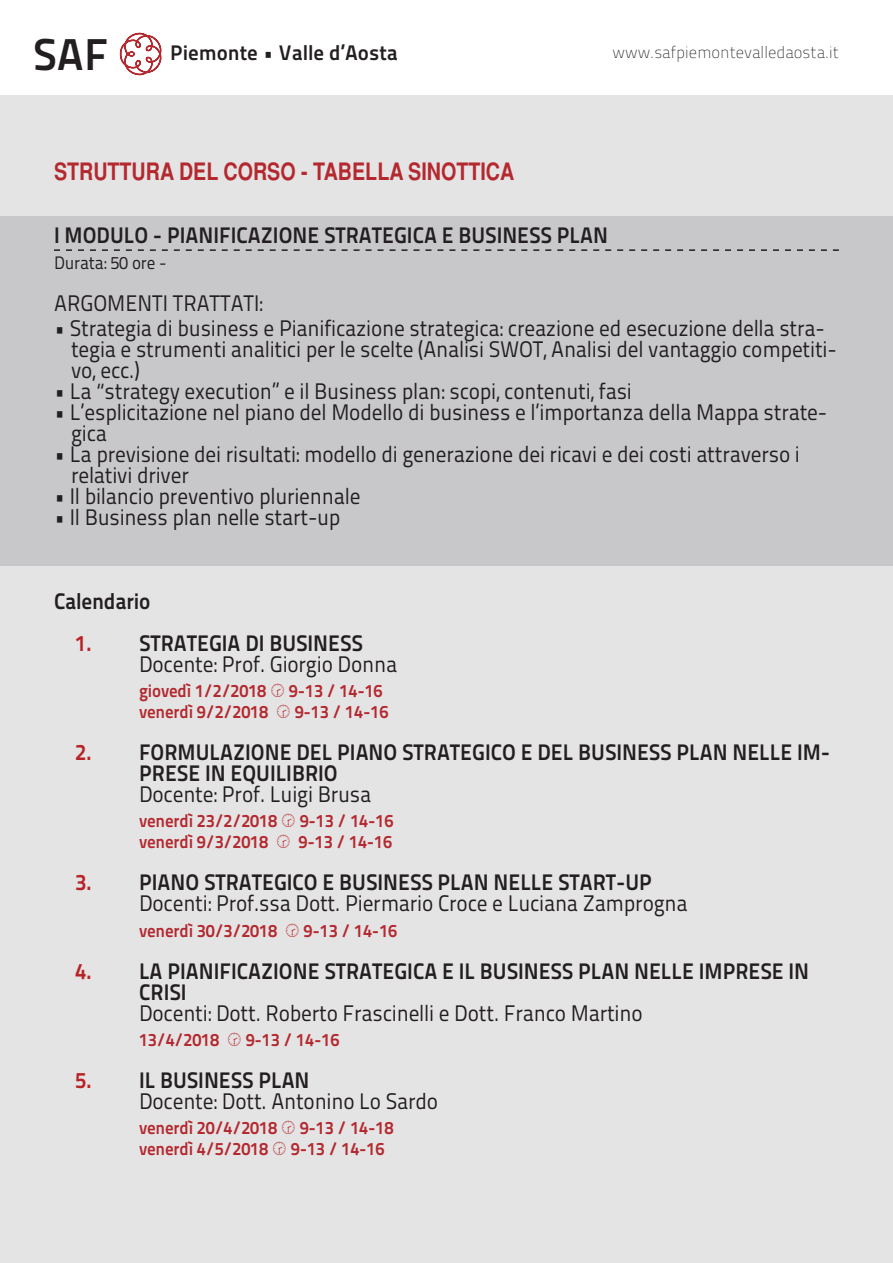
<style>
.page{position:relative;width:893px;height:1263px;background:#fff}
.page>*{position:absolute;margin:0;border:0;box-sizing:border-box;transform-origin:0 0}
.t1{font:44.55px "Titillium Maps 29 L 800 wt";color:#231f20}
.t2{font:700 condensed 24px "Helvetica";color:#b3292f}
.t3{font:22.5px/21px "Titillium Maps 29 L 400 wt";letter-spacing:-.01em;color:#231f20;scale:.95 1}
.t4{font:22.5px/21px "Titillium Maps 29 L 800 wt";color:#231f20;scale:.95 1}
.t5{font:21px "Titillium Maps 29 L 800 wt";color:#231f20}
.t6{font:18px "Titillium Maps 29 L 800 wt";letter-spacing:-.01em;color:#b3292f;scale:.95 1}
.t7{font:18px "Titillium Maps 29 L 400 wt";letter-spacing:-.01em;color:#231f20;scale:.95 1}
.t8{font:16.5px "Titillium Maps 29 L 1 wt";color:#231f20}
.s1{color:#b72327}
</style>
<div class="page">
<div style="left:0;top:96px;width:893px;height:1167px;background:#e5e4e5"></div>
<div style="left:0;top:216px;width:893px;height:350px;background:#c8c8ca"></div>
<svg style="left:54px;top:249px;width:785px;height:2px"></svg>
<svg style="left:120px;top:32px;width:41px;height:44px"></svg>
<p class="t1" style="left:33px;top:20px;width:77px">SAF</p>
<p class="t5" style="left:170px;top:36px;width:229px">Piemonte • Valle d’Aosta</p>
<p class="t8" style="left:613px;top:41px;width:228px">www.safpiemontevalledaosta.it</p>
<p class="t2" style="left:54px;top:158px;width:462px">STRUTTURA DEL CORSO - TABELLA SINOTTICA</p>
<p class="t4" style="left:54px;top:224px;width:584px">I MODULO - PIANIFICAZIONE STRATEGICA E BUSINESS PLAN</p>
<p class="t7" style="left:54px;top:249px;width:120px">Durata: 50 ore -</p>
<p class="t3" style="left:54px;top:291px;width:221px">ARGOMENTI TRATTATI:</p>
<p class="t3" style="left:71px;top:316px;width:807px;text-indent:-17px">• Strategia di business e Pianificazione strategica: creazione ed esecuzione della stra&shy;tegia e strumenti analitici per le scelte (Analisi SWOT, Analisi del vantaggio competiti&shy;vo, ecc.)</p>
<p class="t3" style="left:54px;top:379px;width:610px">• La “strategy execution” e il Business plan: scopi, contenuti, fasi</p>
<p class="t3" style="left:71px;top:400px;width:798px;text-indent:-17px">• L’esplicitazione nel piano del Modello di business e l’importanza della Mappa strate&shy;gica</p>
<p class="t3" style="left:71px;top:442px;width:769px;text-indent:-17px">• La previsione dei risultati: modello di generazione dei ricavi e dei costi attraverso i relativi driver</p>
<p class="t3" style="left:54px;top:484px;width:324px">• Il bilancio preventivo pluriennale</p>
<p class="t3" style="left:54px;top:505px;width:303px">• Il Business plan nelle start-up</p>
<p class="t4" style="left:54px;top:589px;width:103px">Calendario</p>
<p class="t4" style="left:75px;top:631px;width:304px"><span class="s1">1.</span> STRATEGIA DI BUSINESS</p>
<p class="t3" style="left:139px;top:652px;width:273px">Docente: Prof. Giorgio Donna</p>
<p class="t6" style="left:139px;top:677px;width:135px">giovedì 1/2/2018</p>
<p class="t6" style="left:289px;top:677px;width:100px">9-13 / 14-16</p>
<p class="t6" style="left:139px;top:698px;width:137px">venerdì 9/2/2018</p>
<p class="t6" style="left:295px;top:698px;width:100px">9-13 / 14-16</p>
<p class="t4" style="left:139px;top:740px;width:729px;text-indent:-64px"><span class="s1">2.</span> FORMULAZIONE DEL PIANO STRATEGICO E DEL BUSINESS PLAN NELLE IM-<br>PRESE IN EQUILIBRIO</p>
<p class="t3" style="left:139px;top:782px;width:246px">Docente: Prof. Luigi Brusa</p>
<p class="t6" style="left:139px;top:807px;width:147px">venerdì 23/2/2018</p>
<p class="t6" style="left:300px;top:807px;width:100px">9-13 / 14-16</p>
<p class="t6" style="left:139px;top:828px;width:137px">venerdì 9/3/2018</p>
<p class="t6" style="left:299px;top:828px;width:100px">9-13 / 14-16</p>
<p class="t4" style="left:75px;top:871px;width:609px"><span class="s1">3.</span> PIANO STRATEGICO E BUSINESS PLAN NELLE START-UP</p>
<p class="t3" style="left:139px;top:892px;width:579px">Docenti: Prof.ssa Dott. Piermario Croce e Luciana Zamprogna</p>
<p class="t6" style="left:139px;top:916px;width:147px">venerdì 30/3/2018</p>
<p class="t6" style="left:304px;top:916px;width:100px">9-13 / 14-16</p>
<p class="t4" style="left:139px;top:959px;width:707px;text-indent:-64px"><span class="s1">4.</span> LA PIANIFICAZIONE STRATEGICA E IL BUSINESS PLAN NELLE IMPRESE IN<br>CRISI</p>
<p class="t3" style="left:139px;top:1001px;width:532px">Docenti: Dott. Roberto Frascinelli e Dott. Franco Martino</p>
<p class="t6" style="left:139px;top:1026px;width:86px">13/4/2018</p>
<p class="t6" style="left:246px;top:1026px;width:100px">9-13 / 14-16</p>
<p class="t4" style="left:75px;top:1068px;width:248px"><span class="s1">5.</span> IL BUSINESS PLAN</p>
<p class="t3" style="left:139px;top:1089px;width:316px">Docente: Dott. Antonino Lo Sardo</p>
<p class="t6" style="left:139px;top:1114px;width:147px">venerdì 20/4/2018</p>
<p class="t6" style="left:300px;top:1114px;width:100px">9-13 / 14-18</p>
<p class="t6" style="left:139px;top:1135px;width:137px">venerdì 4/5/2018</p>
<p class="t6" style="left:291px;top:1135px;width:100px">9-13 / 14-16</p>
</div>
